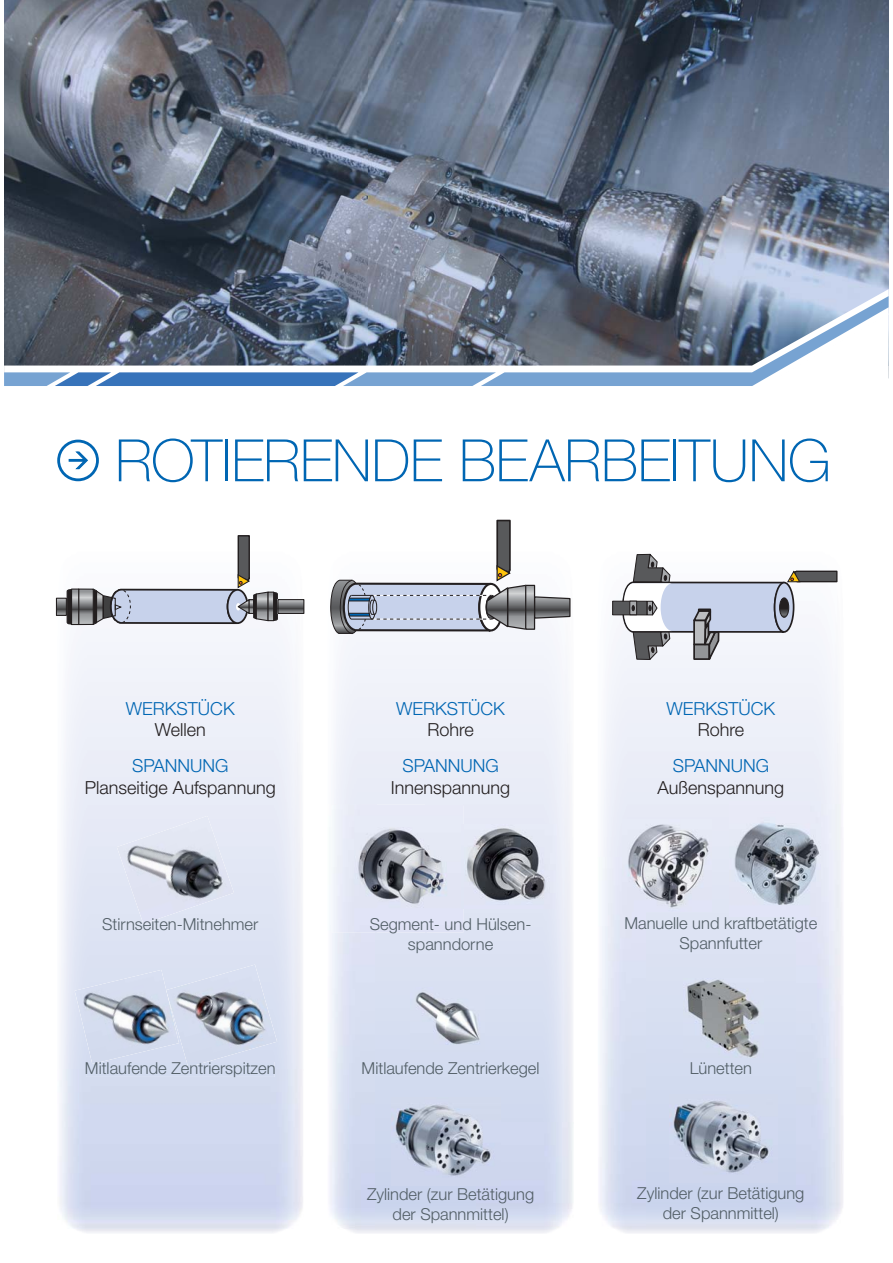
<style>
.page{position:relative;width:893px;height:1263px;background:#fff}
.page>*{position:absolute;margin:0;border:0;box-sizing:border-box;transform-origin:0 0}
.t1{font:100 58.5px "Helvetica Neue LT Std";letter-spacing:-.005em;color:#0066b3}
.t2{font:300 18px "Helvetica Neue LT Std";color:#231f20}
.t3{font:300 18px "Helvetica Neue LT Std";color:#0066b3}
.t4{font:300 16.5px/19.8px "Helvetica Neue LT Std";color:#525e66;text-align:center}
</style>
<div class="page">
<div style="left:86px;top:1062px;width:189px;height:15px;background:#d3dcf0"></div>
<div style="left:57px;top:440px;width:42px;height:41px;border:3px solid #0066b3;border-radius:50%"></div>
<svg style="left:68px;top:451px;width:20px;height:19px"></svg>
<img style="left:117px;top:816px;width:117px;height:108px">
<img style="left:411px;top:988px;width:74px;height:63px">
<img style="left:684px;top:978px;width:79px;height:80px">
<img style="left:623px;top:819px;width:88px;height:92px">
<img style="left:669px;top:1094px;width:109px;height:88px">
<img style="left:4px;top:0;width:884px;height:289px">
<svg style="left:4px;top:289px;width:884px;height:7px"></svg>
<svg style="left:4px;top:296px;width:884px;height:90px"></svg>
<img style="left:730px;top:801px;width:90px;height:116px">
<img style="left:75px;top:970px;width:91px;height:92px">
<svg style="left:92px;top:1062px;width:9px;height:2px"></svg>
<img style="left:166px;top:965px;width:111px;height:97px">
<img style="left:187px;top:1062px;width:20px;height:5px">
<svg style="left:166px;top:990px;width:2px;height:6px"></svg>
<img style="left:463px;top:825px;width:93px;height:83px">
<img style="left:331px;top:805px;width:132px;height:128px">
<img style="left:391px;top:1097px;width:109px;height:88px">
<svg style="left:80px;top:591px;width:12px;height:32px"></svg>
<div style="left:78px;top:589px;width:16px;height:36px;border:1px solid #231f20"></div>
<svg style="left:73px;top:591px;width:4px;height:32px"></svg>
<div style="left:71px;top:589px;width:8px;height:36px;border:1px solid #231f20"></div>
<svg style="left:66px;top:589px;width:7px;height:36px"></svg>
<svg style="left:58px;top:600px;width:7px;height:14px"></svg>
<div style="left:56px;top:598px;width:11px;height:18px;border:1px solid #231f20"></div>
<svg style="left:279px;top:601px;width:23px;height:11px"></svg>
<div style="left:277px;top:599px;width:27px;height:15px;border:1px solid #231f20"></div>
<svg style="left:92px;top:535px;width:186px;height:91px"></svg>
<svg style="left:527px;top:587px;width:6px;height:41px"></svg>
<div style="left:525px;top:585px;width:10px;height:45px;border:1px solid #231f20"></div>
<svg style="left:533px;top:596px;width:38px;height:23px"></svg>
<svg style="left:330px;top:519px;width:197px;height:115px"></svg>
<div style="left:613px;top:601px;width:34px;height:14px;background:#58595b"></div>
<div style="left:612px;top:601px;width:35px;height:14px;border:1px solid #231f20"></div>
<svg style="left:621px;top:553px;width:217px;height:113px"></svg>
<svg style="left:779px;top:598px;width:10px;height:19px"></svg>
<div style="left:779px;top:598px;width:10px;height:19px;border:1px solid #231f20;border-radius:50%"></div>
<h1 class="t1" style="left:115px;top:427px;width:717px">ROTIERENDE BEARBEITUNG</h1>
<p class="t3" style="left:126px;top:702px;width:110px">WERKSTÜCK</p>
<p class="t2" style="left:155px;top:724px;width:53px">Wellen</p>
<p class="t3" style="left:132px;top:760px;width:98px">SPANNUNG</p>
<p class="t2" style="left:85px;top:781px;width:192px">Planseitige Aufspannung</p>
<p class="t3" style="left:396px;top:702px;width:110px">WERKSTÜCK</p>
<p class="t2" style="left:427px;top:724px;width:48px">Rohre</p>
<p class="t3" style="left:402px;top:760px;width:98px">SPANNUNG</p>
<p class="t2" style="left:391px;top:781px;width:121px">Innenspannung</p>
<p class="t3" style="left:666px;top:702px;width:110px">WERKSTÜCK</p>
<p class="t2" style="left:698px;top:724px;width:48px">Rohre</p>
<p class="t3" style="left:673px;top:760px;width:98px">SPANNUNG</p>
<p class="t2" style="left:657px;top:781px;width:128px">Außenspannung</p>
<p class="t4" style="left:102px;top:915px;width:158px">Stirnseiten-Mitnehmer</p>
<p class="t4" style="left:370px;top:915px;width:163px">Segment- und Hülsen&shy;spanndorne</p>
<p class="t4" style="left:624px;top:915px;width:194px">Manuelle und kraftbetätigte<br>Spannfutter</p>
<p class="t4" style="left:85px;top:1059px;width:192px">Mitlaufende Zentrierspitzen</p>
<p class="t4" style="left:362px;top:1059px;width:179px">Mitlaufende Zentrierkegel</p>
<p class="t4" style="left:690px;top:1059px;width:64px">Lünetten</p>
<p class="t4" style="left:367px;top:1185px;width:169px">Zylinder (zur Betätigung der Spannmittel)</p>
<p class="t4" style="left:637px;top:1185px;width:169px">Zylinder (zur Betätigung der Spannmittel)</p>
</div>
